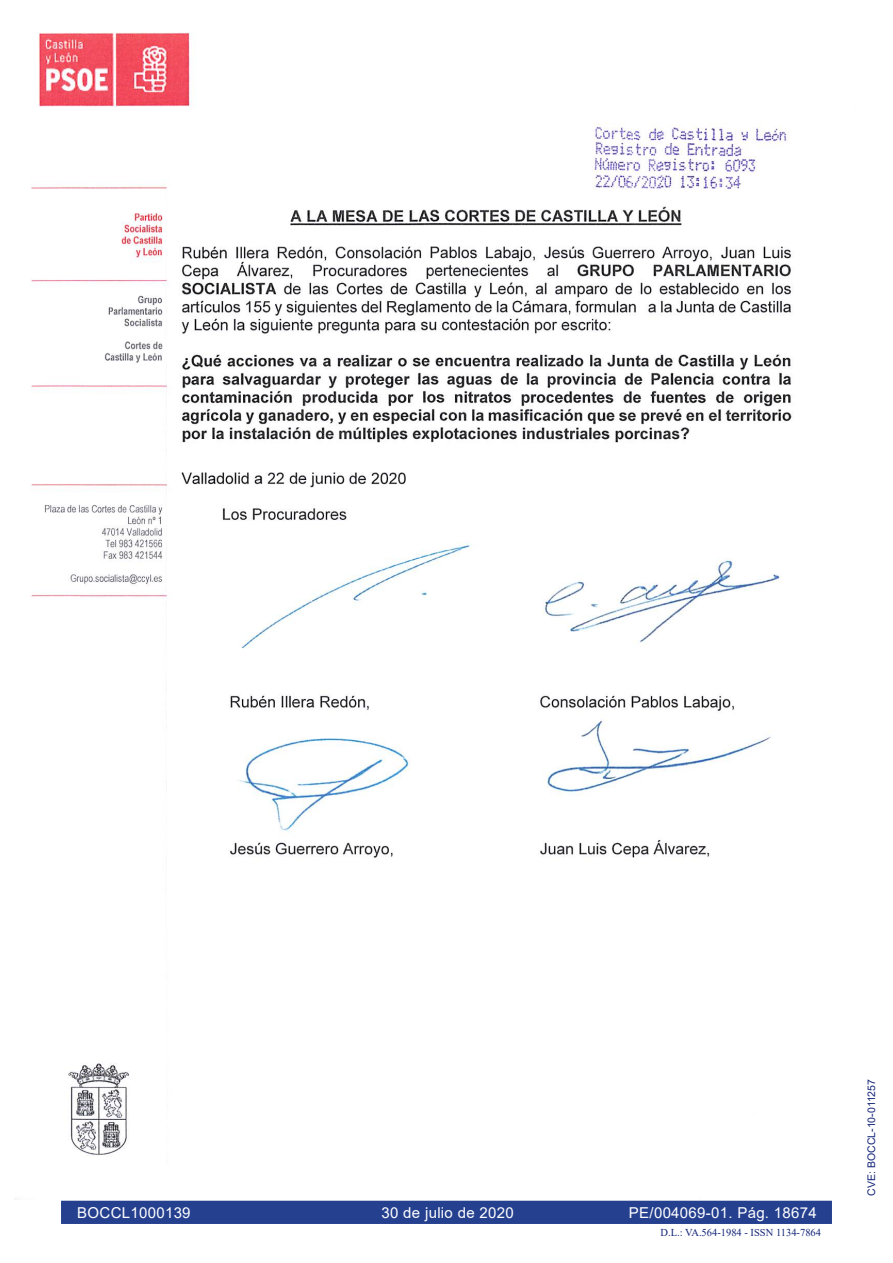
<style>
.page{position:relative;width:893px;height:1263px;background:#fff}
.page>*{position:absolute;margin:0;border:0;box-sizing:border-box;transform-origin:0 0}
.E_CVE{font:15px "Arial";letter-spacing:.02em;color:#fff}
.t1{font:10.5px "Times New Roman";color:#132477}
.t2{font:10.5px "Arial";color:#132477}
</style>
<div class="page">
<div style="left:60px;top:1200px;width:773px;height:25px;background:#25408f"></div>
<div style="left:60px;top:1199px;width:773px;height:26px;border:2px solid #fff"></div>
<img style="left:15px;top:32px;width:818px;height:1168px">
<p class="E_CVE" style="left:77px;top:1202px;width:115px">BOCCL1000139</p>
<p class="E_CVE" style="left:382px;top:1202px;width:134px">30 de julio de 2020</p>
<p class="E_CVE" style="left:629px;top:1202px;width:189px">PE/004069-01. Pág. 18674</p>
<p class="t1" style="left:661px;top:1225px;width:162px">D.L.: VA.564-1984 - ISSN 1134-7864</p>
<p class="t2" style="left:864px;top:1195px;width:118px;rotate:-90deg">CVE: BOCCL-10-011257</p>
</div>
